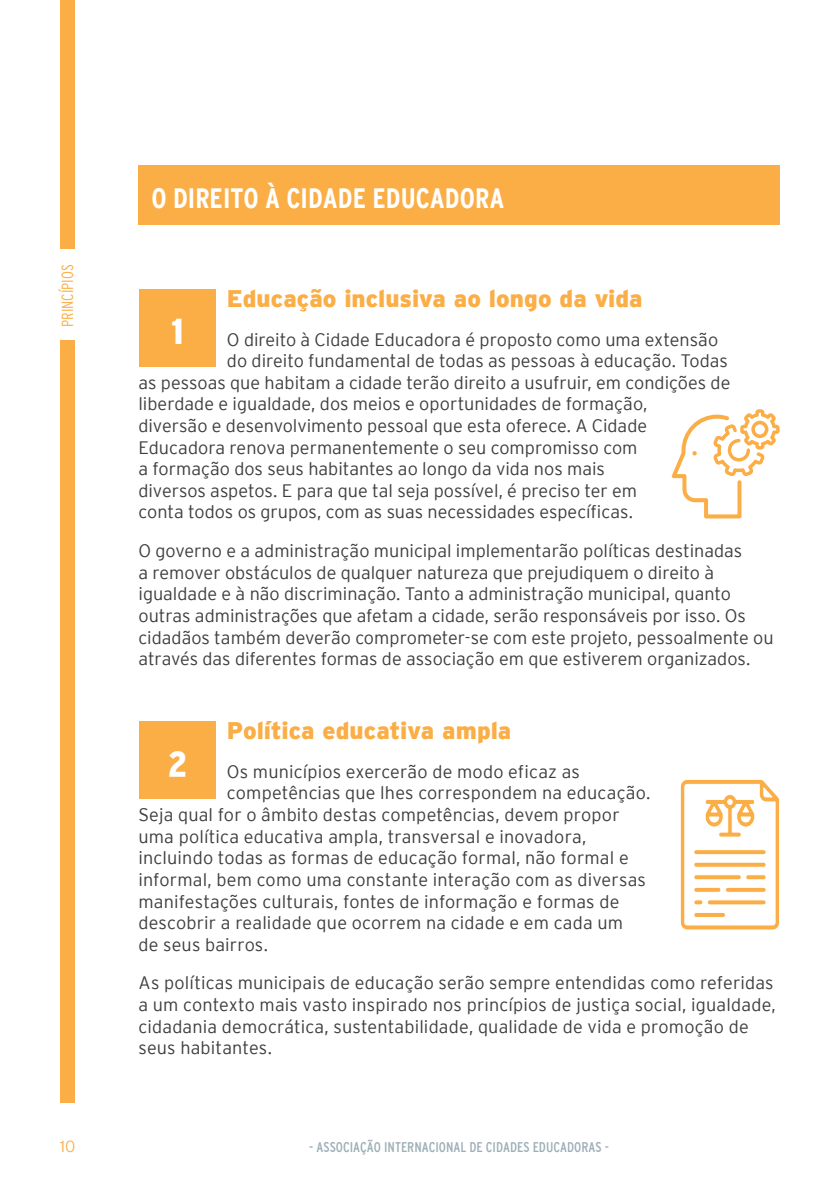
<style>
.page{position:relative;width:833px;height:1184px;background:#fff}
.page>*{position:absolute;margin:0;border:0;box-sizing:border-box;transform-origin:0 0}
.Cos_de_texte{font:900 condensed 36px "Interstate";color:#fff}
.Subtitols_TARONJA{font:700 condensed 28px "Interstate";color:#fff}
.Principio{font:900 24px "Interstate";color:#fbae46}
.Cos_de_texte-2{font:300 18px/21.6px "Interstate";color:#3e3e3f}
.t1{font:300 condensed 16px "Interstate";color:#fbae46}
.t2{font:300 16px "Interstate";color:#fbae46}
.t3{font:condensed 14px "Interstate";color:#9daeb6}
</style>
<div class="page">
<div style="left:60px;top:340px;width:14px;height:762px;background:#fbae46"></div>
<div style="left:60px;top:0;width:14px;height:249px;background:#fbae46"></div>
<div style="left:138px;top:166px;width:641px;height:59px;background:#fbae46"></div>
<div style="left:139px;top:289px;width:76px;height:78px;background:#fbae46"></div>
<div style="left:139px;top:721px;width:76px;height:78px;background:#fbae46"></div>
<svg style="left:671px;top:409px;width:108px;height:109px"></svg>
<svg style="left:680px;top:779px;width:100px;height:151px"></svg>
<p class="t1" style="left:58px;top:327px;width:64px;rotate:-90deg">PRINCÍPIOS</p>
<p class="Subtitols_TARONJA" style="left:151px;top:183px;width:354px">O DIREITO À CIDADE EDUCADORA</p>
<p class="Principio" style="left:227px;top:285px;width:417px">Educação inclusiva ao longo da vida</p>
<p class="Cos_de_texte-2" style="left:227px;top:328px;width:492px">O direito à Cidade Educadora é proposto como uma extensão</p>
<p class="Cos_de_texte-2" style="left:227px;top:350px;width:502px">do direito fundamental de todas as pessoas à educação. Todas</p>
<p class="Cos_de_texte-2" style="left:138px;top:372px;width:593px">as pessoas que habitam a cidade terão direito a usufruir, em condições de</p>
<p class="Cos_de_texte-2" style="left:138px;top:393px;width:510px">liberdade e igualdade, dos meios e oportunidades de formação,</p>
<p class="Cos_de_texte-2" style="left:138px;top:415px;width:510px">diversão e desenvolvimento pessoal que esta oferece. A Cidade</p>
<p class="Cos_de_texte-2" style="left:138px;top:436px;width:500px">Educadora renova permanentemente o seu compromisso com</p>
<p class="Cos_de_texte-2" style="left:138px;top:458px;width:468px">a formação dos seus habitantes ao longo da vida nos mais</p>
<p class="Cos_de_texte-2" style="left:138px;top:480px;width:500px">diversos aspetos. E para que tal seja possível, é preciso ter em</p>
<p class="Cos_de_texte-2" style="left:138px;top:501px;width:496px">conta todos os grupos, com as suas necessidades específicas.</p>
<p class="Cos_de_texte-2" style="left:138px;top:540px;width:636px">O governo e a administração municipal implementarão políticas destinadas<br>a remover obstáculos de qualquer natureza que prejudiquem o direito à igualdade e à não discriminação. Tanto a administração municipal, quanto outras administrações que afetam a cidade, serão responsáveis por isso. Os cidadãos também deverão comprometer-se com este projeto, pessoalmente ou através das diferentes formas de associação em que estiverem organizados.</p>
<p class="Cos_de_texte" style="left:171px;top:311px;width:13px">1</p>
<p class="Principio" style="left:227px;top:717px;width:286px">Política educativa ampla</p>
<p class="Cos_de_texte-2" style="left:227px;top:761px;width:354px">Os municípios exercerão de modo eficaz as</p>
<p class="Cos_de_texte-2" style="left:227px;top:782px;width:425px">competências que lhes correspondem na educação.</p>
<p class="Cos_de_texte-2" style="left:138px;top:804px;width:482px">Seja qual for o âmbito destas competências, devem propor</p>
<p class="Cos_de_texte-2" style="left:138px;top:825px;width:449px">uma política educativa ampla, transversal e inovadora,</p>
<p class="Cos_de_texte-2" style="left:138px;top:847px;width:491px">incluindo todas as formas de educação formal, não formal e</p>
<p class="Cos_de_texte-2" style="left:138px;top:869px;width:509px">informal, bem como uma constante interação com as diversas</p>
<p class="Cos_de_texte-2" style="left:138px;top:890px;width:482px">manifestações culturais, fontes de informação e formas de</p>
<p class="Cos_de_texte-2" style="left:138px;top:912px;width:486px">descobrir a realidade que ocorrem na cidade e em cada um</p>
<p class="Cos_de_texte-2" style="left:138px;top:933px;width:131px">de seus bairros.</p>
<p class="Cos_de_texte-2" style="left:138px;top:972px;width:638px">As políticas municipais de educação serão sempre entendidas como referidas a um contexto mais vasto inspirado nos princípios de justiça social, igualdade, cidadania democrática, sustentabilidade, qualidade de vida e promoção de seus habitantes.</p>
<p class="Cos_de_texte" style="left:168px;top:744px;width:21px">2</p>
<p class="t2" style="left:60px;top:1137px;width:17px">10</p>
<p class="t3" style="left:309px;top:1139px;width:301px">- ASSOCIAÇÃO INTERNACIONAL DE CIDADES EDUCADORAS -</p>
</div>
